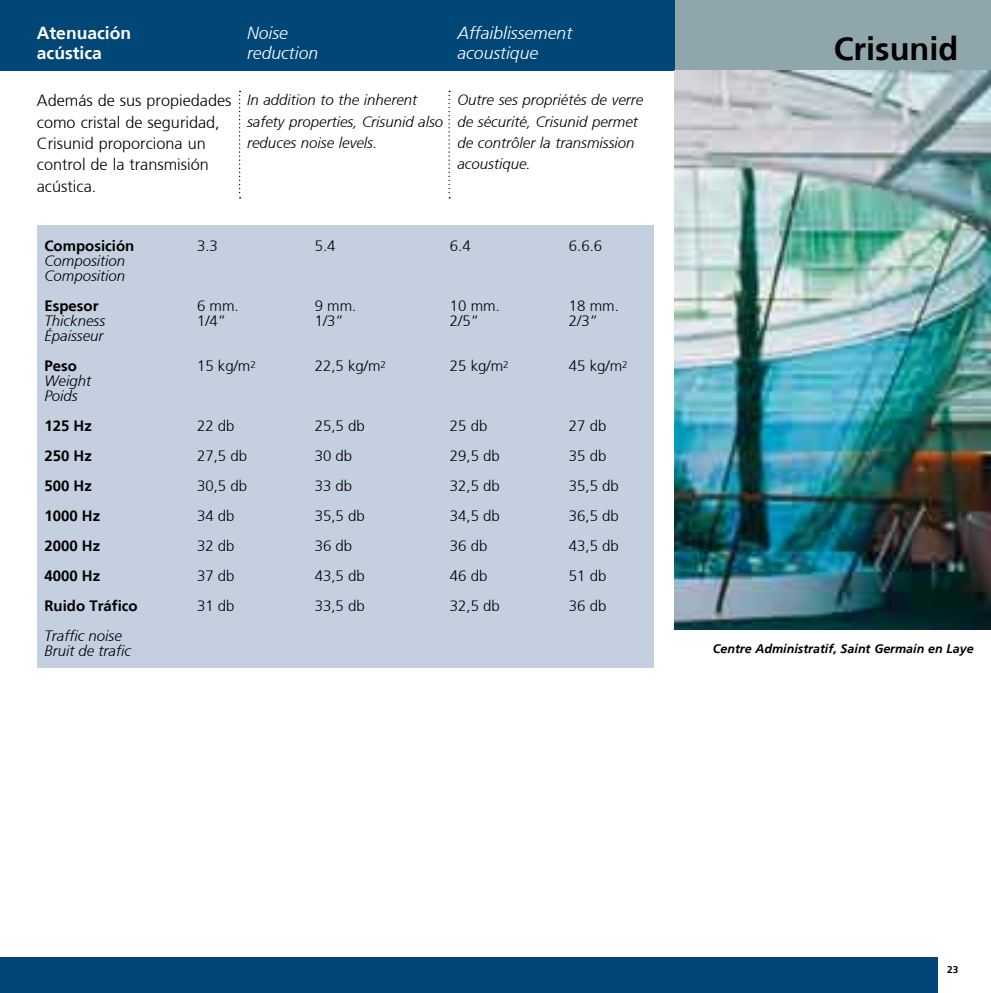
<style>
.page{position:relative;width:991px;height:993px;background:#fff}
.page>*{position:absolute;margin:0;border:0;box-sizing:border-box;transform-origin:0 0}
.t1{font:700 32.5px "Frutiger";color:#000}
.t2{font:italic 300 17.5px/20px "Frutiger";color:#fff}
.t3{font:700 17.5px/20px "Frutiger";color:#fff}
.t4{font:300 16.25px/21.2px "Frutiger";color:#000}
.t5{font:italic 300 15px/21.2px "Frutiger";color:#000}
.t6{font:300 15px "Frutiger";color:#000}
.t7{font:700 15px "Frutiger";color:#000}
.t8{font:italic 700 12.5px "Frutiger";color:#000}
.t9{font:700 10px "Frutiger";color:#000}
</style>
<div class="page">
<div style="left:0;top:957px;width:937px;height:35px;background:#004677"></div>
<div style="left:675px;top:0;width:316px;height:71px;background:#8fa6ad"></div>
<div style="left:0;top:0;width:675px;height:71px;background:#004677"></div>
<svg style="left:239px;top:91px;width:2px;height:107px"></svg>
<svg style="left:448px;top:91px;width:2px;height:107px"></svg>
<img style="left:675px;top:71px;width:316px;height:557px">
<div style="left:37px;top:226px;width:616px;height:441px;background:#c4d0e0"></div>
<p class="t3" style="left:37px;top:22px;width:96px">Atenuación acústica</p>
<p class="t2" style="left:247px;top:23px;width:72px">Noise reduction</p>
<p class="t2" style="left:457px;top:23px;width:116px">Affaiblissement acoustique</p>
<p class="t4" style="left:37px;top:90px;width:196px">Además de sus propiedades como cristal de seguridad,<br>Crisunid proporciona un control de la transmisión acústica.</p>
<p class="t5" style="left:247px;top:89px;width:198px">In addition to the inherent safety properties, Crisunid also reduces noise levels.</p>
<p class="t5" style="left:457px;top:89px;width:187px">Outre ses propriétés de verre de sécurité, Crisunid permet de contrôler la transmission acoustique.</p>
<p class="t7" style="left:44px;top:237px;width:91px">Composición</p>
<p class="t6" style="left:197px;top:237px;width:22px">3.3</p>
<p class="t6" style="left:315px;top:237px;width:22px">5.4</p>
<p class="t6" style="left:450px;top:237px;width:22px">6.4</p>
<p class="t6" style="left:569px;top:237px;width:35px">6.6.6</p>
<p class="t5" style="left:44px;top:253px;width:82px;line-height:15px">Composition<br>Composition</p>
<p class="t7" style="left:44px;top:297px;width:56px">Espesor</p>
<p class="t6" style="left:197px;top:297px;width:43px">6 mm.</p>
<p class="t6" style="left:315px;top:297px;width:43px">9 mm.</p>
<p class="t6" style="left:450px;top:297px;width:52px">10 mm.</p>
<p class="t6" style="left:569px;top:297px;width:52px">18 mm.</p>
<p class="t5" style="left:44px;top:310px;width:62px">Thickness</p>
<p class="t6" style="left:197px;top:312px;width:31px">1/4”</p>
<p class="t6" style="left:315px;top:312px;width:31px">1/3”</p>
<p class="t6" style="left:450px;top:312px;width:31px">2/5”</p>
<p class="t6" style="left:569px;top:312px;width:31px">2/3”</p>
<p class="t5" style="left:44px;top:325px;width:61px">Épaisseur</p>
<p class="t7" style="left:44px;top:357px;width:34px">Peso</p>
<p class="t6" style="left:197px;top:357px;width:60px">15 kg/m<sup>2</sup></p>
<p class="t6" style="left:315px;top:357px;width:73px">22,5 kg/m<sup>2</sup></p>
<p class="t6" style="left:450px;top:357px;width:60px">25 kg/m<sup>2</sup></p>
<p class="t6" style="left:569px;top:357px;width:60px">45 kg/m<sup>2</sup></p>
<p class="t5" style="left:44px;top:373px;width:48px;line-height:15px">Weight<br>Poids</p>
<p class="t7" style="left:44px;top:417px;width:49px">125 Hz</p>
<p class="t6" style="left:197px;top:417px;width:39px">22 db</p>
<p class="t6" style="left:315px;top:417px;width:52px">25,5 db</p>
<p class="t6" style="left:450px;top:417px;width:39px">25 db</p>
<p class="t6" style="left:569px;top:417px;width:39px">27 db</p>
<p class="t7" style="left:44px;top:447px;width:49px">250 Hz</p>
<p class="t6" style="left:197px;top:447px;width:52px">27,5 db</p>
<p class="t6" style="left:315px;top:447px;width:39px">30 db</p>
<p class="t6" style="left:450px;top:447px;width:52px">29,5 db</p>
<p class="t6" style="left:569px;top:447px;width:39px">35 db</p>
<p class="t7" style="left:44px;top:477px;width:49px">500 Hz</p>
<p class="t6" style="left:197px;top:477px;width:52px">30,5 db</p>
<p class="t6" style="left:315px;top:477px;width:39px">33 db</p>
<p class="t6" style="left:450px;top:477px;width:52px">32,5 db</p>
<p class="t6" style="left:569px;top:477px;width:52px">35,5 db</p>
<p class="t7" style="left:44px;top:507px;width:57px">1000 Hz</p>
<p class="t6" style="left:197px;top:507px;width:39px">34 db</p>
<p class="t6" style="left:315px;top:507px;width:52px">35,5 db</p>
<p class="t6" style="left:450px;top:507px;width:52px">34,5 db</p>
<p class="t6" style="left:569px;top:507px;width:52px">36,5 db</p>
<p class="t7" style="left:44px;top:537px;width:57px">2000 Hz</p>
<p class="t6" style="left:197px;top:537px;width:39px">32 db</p>
<p class="t6" style="left:315px;top:537px;width:39px">36 db</p>
<p class="t6" style="left:450px;top:537px;width:39px">36 db</p>
<p class="t6" style="left:569px;top:537px;width:52px">43,5 db</p>
<p class="t7" style="left:44px;top:567px;width:57px">4000 Hz</p>
<p class="t6" style="left:197px;top:567px;width:39px">37 db</p>
<p class="t6" style="left:315px;top:567px;width:52px">43,5 db</p>
<p class="t6" style="left:450px;top:567px;width:39px">46 db</p>
<p class="t6" style="left:569px;top:567px;width:39px">51 db</p>
<p class="t7" style="left:44px;top:597px;width:95px">Ruido Tráfico</p>
<p class="t6" style="left:197px;top:597px;width:39px">31 db</p>
<p class="t6" style="left:315px;top:597px;width:52px">33,5 db</p>
<p class="t6" style="left:450px;top:597px;width:52px">32,5 db</p>
<p class="t6" style="left:569px;top:597px;width:39px">36 db</p>
<p class="t5" style="left:44px;top:628px;width:88px;line-height:15px">Traffic noise<br>Bruit de trafic</p>
<h1 class="t1" style="left:834px;top:30px;width:126px">Crisunid</h1>
<p class="t8" style="left:713px;top:641px;width:262px">Centre Administratif, Saint Germain en Laye</p>
<p class="t9" style="left:947px;top:963px;width:13px">23</p>
</div>
